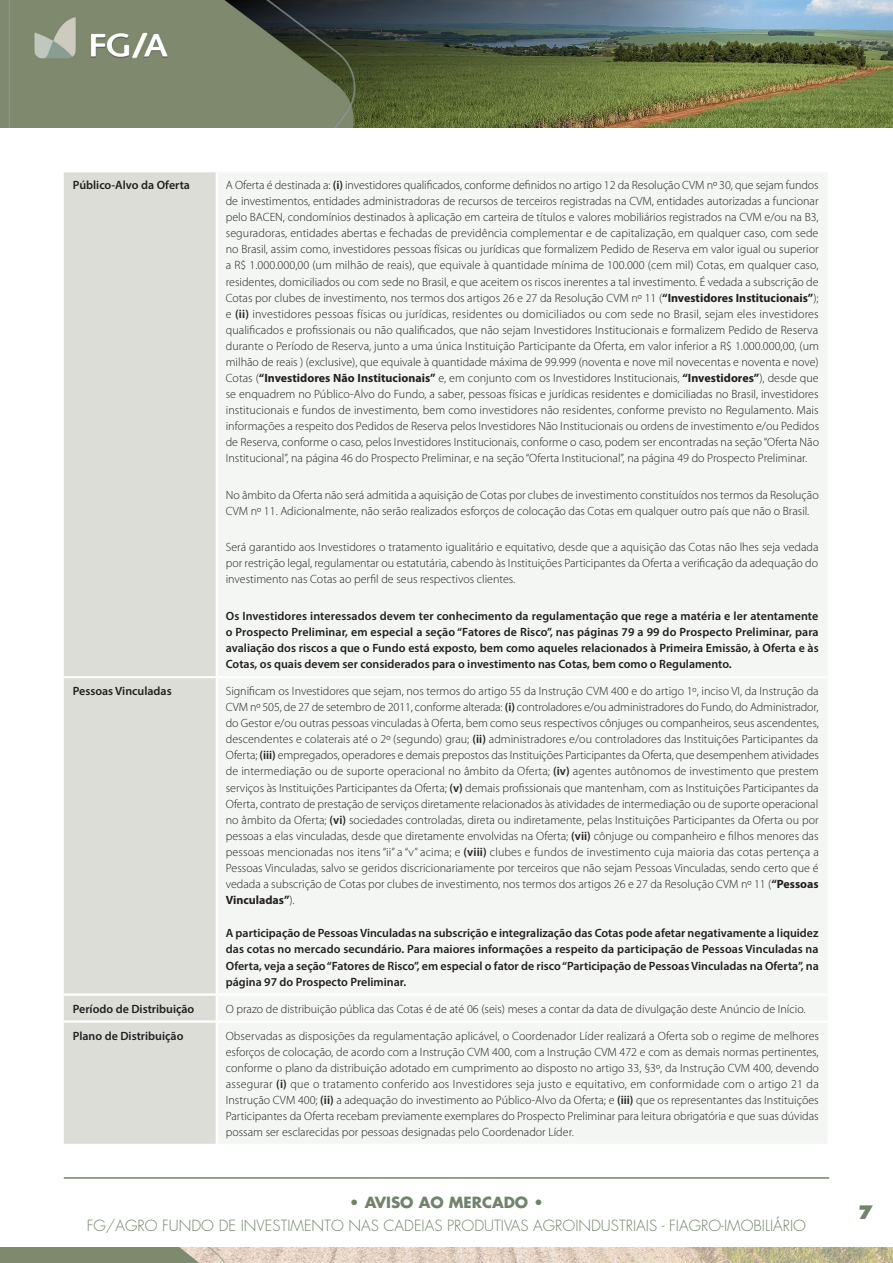
<style>
.page{position:relative;width:893px;height:1263px;background:#fff}
.page>*{position:absolute;margin:0;border:0;box-sizing:border-box;transform-origin:0 0}
.t1{font:800 18px "Futura LT";color:#72826c}
.t2{font:300 15px "Futura LT";color:#72826c}
.t3{font:700 15px "Futura LT";color:#72826c}
.t4{font:300 12px/16px "Myriad Pro";color:#231f20;text-align:justify}
.t5{font:600 12px/16px "Myriad Pro";color:#231f20;text-align:justify}
.s1{font-weight:600}
.s2{font-weight:700}
</style>
<div class="page">
<img style="left:0;top:1248px;width:893px;height:15px">
<img style="left:0;top:0;width:893px;height:127px">
<hr style="left:64px;top:1177px;width:765px;height:2px;background:#72826c">
<div style="left:64px;top:172px;width:152px;height:972px;background:#dbddd6"></div>
<div style="left:218px;top:173px;width:609px;height:970px;background:#f4f6f4"></div>
<hr style="left:64px;top:676px;width:153px;height:2px;background:#fff">
<hr style="left:217px;top:676px;width:611px;height:2px;background:#fff">
<hr style="left:64px;top:993px;width:153px;height:3px;background:#fff">
<hr style="left:217px;top:993px;width:611px;height:3px;background:#fff">
<hr style="left:64px;top:1020px;width:153px;height:3px;background:#fff">
<hr style="left:217px;top:1020px;width:611px;height:3px;background:#fff">
<p class="t5" style="left:73px;top:177px;width:119px">Público-Alvo da Oferta</p>
<p class="t4" style="left:226px;top:177px;width:595px">A Oferta é destinada a: <span class="s1">(i)</span> investidores qualificados, conforme definidos no artigo 12 da Resolução CVM nº 30, que sejam fundos de investimentos, entidades administradoras de recursos de terceiros registradas na CVM, entidades autorizadas a funcionar pelo BACEN, condomínios destinados à aplicação em carteira de títulos e valores mobiliários registrados na CVM e/ou na B3, seguradoras, entidades abertas e fechadas de previdência complementar e de capitalização, em qualquer caso, com sede no Brasil, assim como, investidores pessoas físicas ou jurídicas que formalizem Pedido de Reserva em valor igual ou superior a R$ 1.000.000,00 (um milhão de reais), que equivale à quantidade mínima de 100.000 (cem mil) Cotas, em qualquer caso, residentes, domiciliados ou com sede no Brasil, e que aceitem os riscos inerentes a tal investimento. É vedada a subscrição de Cotas por clubes de investimento, nos termos dos artigos 26 e 27 da Resolução CVM nº 11 (<span class="s2">“Investidores Institucionais”</span>); e <span class="s1">(ii)</span> investidores pessoas físicas ou jurídicas, residentes ou domiciliados ou com sede no Brasil, sejam eles investidores qualificados e profissionais ou não qualificados, que não sejam Investidores Institucionais e formalizem Pedido de Reserva durante o Período de Reserva, junto a uma única Instituição Participante da Oferta, em valor inferior a R$ 1.000.000,00, (um milhão de reais ) (exclusive), que equivale à quantidade máxima de 99.999 (noventa e nove mil novecentas e noventa e nove)<br>Cotas (<span class="s2">“Investidores Não Institucionais”</span> e, em conjunto com os Investidores Institucionais, <span class="s2">“Investidores”</span>), desde que se enquadrem no Público-Alvo do Fundo, a saber, pessoas físicas e jurídicas residentes e domiciliadas no Brasil, investidores institucionais e fundos de investimento, bem como investidores não residentes, conforme previsto no Regulamento. Mais informações a respeito dos Pedidos de Reserva pelos Investidores Não Institucionais ou ordens de investimento e/ou Pedidos de Reserva, conforme o caso, pelos Investidores Institucionais, conforme o caso, podem ser encontradas na seção “Oferta Não Institucional”, na página 46 do Prospecto Preliminar, e na seção “Oferta Institucional”, na página 49 do Prospecto Preliminar.</p>
<p class="t4" style="left:226px;top:487px;width:594px">No âmbito da Oferta não será admitida a aquisição de Cotas por clubes de investimento constituídos nos termos da Resolução<br>CVM nº 11. Adicionalmente, não serão realizados esforços de colocação das Cotas em qualquer outro país que não o Brasil.</p>
<p class="t4" style="left:226px;top:539px;width:594px">Será garantido aos Investidores o tratamento igualitário e equitativo, desde que a aquisição das Cotas não lhes seja vedada por restrição legal, regulamentar ou estatutária, cabendo às Instituições Participantes da Oferta a verificação da adequação do investimento nas Cotas ao perfil de seus respectivos clientes.</p>
<p class="t5" style="left:226px;top:608px;width:594px">Os Investidores interessados devem ter conhecimento da regulamentação que rege a matéria e ler atentamente o Prospecto Preliminar, em especial a seção “Fatores de Risco”, nas páginas 79 a 99 do Prospecto Preliminar, para avaliação dos riscos a que o Fundo está exposto, bem como aqueles relacionados à Primeira Emissão, à Oferta e às Cotas, os quais devem ser considerados para o investimento nas Cotas, bem como o Regulamento.</p>
<p class="t5" style="left:73px;top:683px;width:100px">Pessoas Vinculadas</p>
<p class="t4" style="left:226px;top:683px;width:595px">Significam os Investidores que sejam, nos termos do artigo 55 da Instrução CVM 400 e do artigo 1º, inciso VI, da Instrução da CVM nº 505, de 27 de setembro de 2011, conforme alterada: <span class="s1">(i)</span> controladores e/ou administradores do Fundo, do Administrador, do Gestor e/ou outras pessoas vinculadas à Oferta, bem como seus respectivos cônjuges ou companheiros, seus ascendentes, descendentes e colaterais até o 2º (segundo) grau; <span class="s1">(ii)</span> administradores e/ou controladores das Instituições Participantes da Oferta; <span class="s1">(iii)</span> empregados, operadores e demais prepostos das Instituições Participantes da Oferta, que desempenhem atividades de intermediação ou de suporte operacional no âmbito da Oferta; <span class="s1">(iv)</span> agentes autônomos de investimento que prestem serviços às Instituições Participantes da Oferta; <span class="s1">(v)</span> demais profissionais que mantenham, com as Instituições Participantes da Oferta, contrato de prestação de serviços diretamente relacionados às atividades de intermediação ou de suporte operacional no âmbito da Oferta; <span class="s1">(vi)</span> sociedades controladas, direta ou indiretamente, pelas Instituições Participantes da Oferta ou por pessoas a elas vinculadas, desde que diretamente envolvidas na Oferta; <span class="s1">(vii)</span> cônjuge ou companheiro e filhos menores das pessoas mencionadas nos itens “ii” a “v” acima; e <span class="s1">(viii)</span> clubes e fundos de investimento cuja maioria das cotas pertença a Pessoas Vinculadas, salvo se geridos discricionariamente por terceiros que não sejam Pessoas Vinculadas, sendo certo que é vedada a subscrição de Cotas por clubes de investimento, nos termos dos artigos 26 e 27 da Resolução CVM nº 11 (<span class="s2">“Pessoas Vinculadas”</span>).</p>
<p class="t5" style="left:226px;top:925px;width:594px">A participação de Pessoas Vinculadas na subscrição e integralização das Cotas pode afetar negativamente a liquidez das cotas no mercado secundário. Para maiores informações a respeito da participação de Pessoas Vinculadas na Oferta, veja a seção “Fatores de Risco”, em especial o fator de risco “Participação de Pessoas Vinculadas na Oferta”, na página 97 do Prospecto Preliminar.</p>
<p class="t5" style="left:73px;top:1000px;width:123px">Período de Distribuição</p>
<p class="t4" style="left:226px;top:1001px;width:581px">O prazo de distribuição pública das Cotas é de até 06 (seis) meses a contar da data de divulgação deste Anúncio de Início.</p>
<p class="t5" style="left:73px;top:1027px;width:112px">Plano de Distribuição</p>
<p class="t4" style="left:226px;top:1028px;width:595px">Observadas as disposições da regulamentação aplicável, o Coordenador Líder realizará a Oferta sob o regime de melhores esforços de colocação, de acordo com a Instrução CVM 400, com a Instrução CVM 472 e com as demais normas pertinentes, conforme o plano da distribuição adotado em cumprimento ao disposto no artigo 33, §3º, da Instrução CVM 400, devendo assegurar <span class="s1">(i)</span> que o tratamento conferido aos Investidores seja justo e equitativo, em conformidade com o artigo 21 da Instrução CVM 400; <span class="s1">(ii)</span> a adequação do investimento ao Público-Alvo da Oferta; e <span class="s1">(iii)</span> que os representantes das Instituições Participantes da Oferta recebam previamente exemplares do Prospecto Preliminar para leitura obrigatória e que suas dúvidas possam ser esclarecidas por pessoas designadas pelo Coordenador Líder.</p>
<p class="t3" style="left:349px;top:1192px;width:196px">• AVISO AO MERCADO •</p>
<p class="t2" style="left:87px;top:1216px;width:721px">FG/AGRO FUNDO DE INVESTIMENTO NAS CADEIAS PRODUTIVAS AGROINDUSTRIAIS - FIAGRO-IMOBILIÁRIO</p>
<h1 class="t1" style="left:858px;top:1200px;width:16px">7</h1>
</div>
